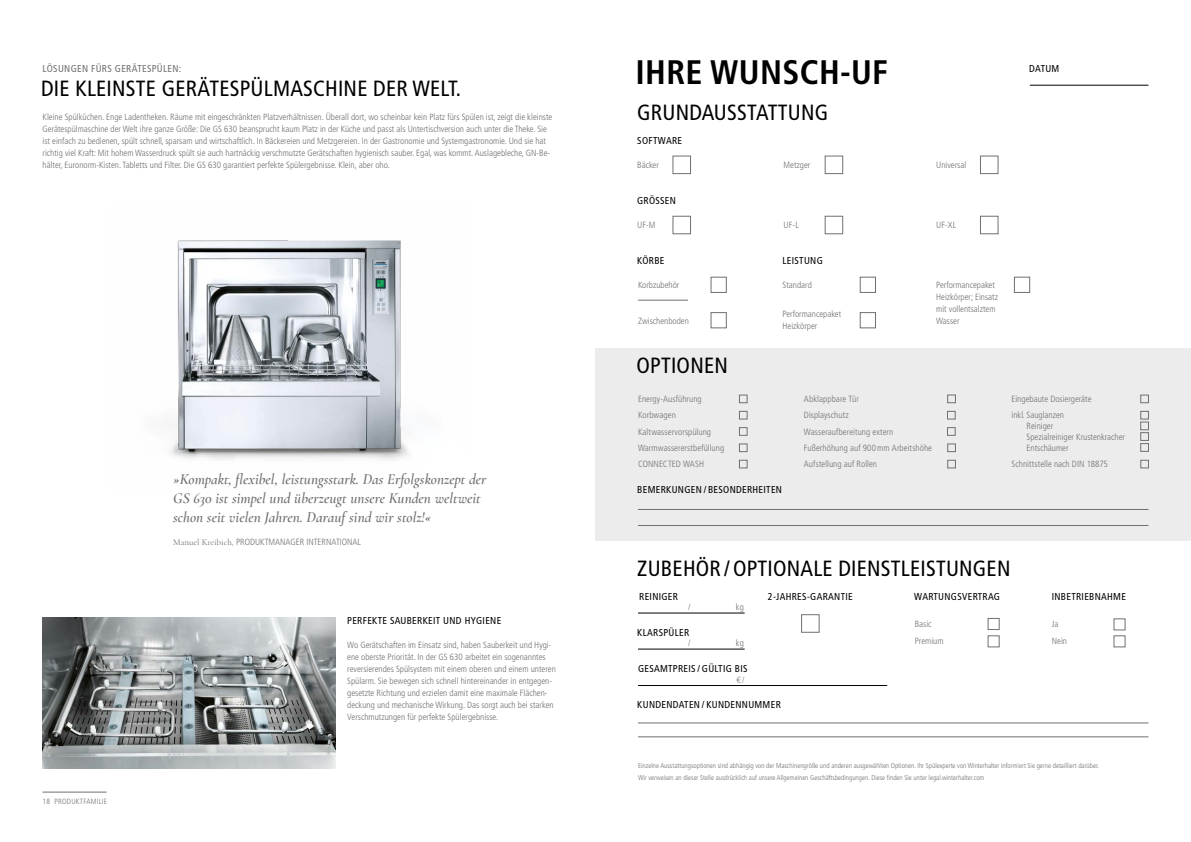
<style>
.page{position:relative;width:1191px;height:842px;background:#fff}
.page>*{position:absolute;margin:0;border:0;box-sizing:border-box;transform-origin:0 0}
.t1{font:700 condensed 34px "Frutiger LT Pro";letter-spacing:.01em;color:#000}
.t2{font:condensed 22px "Frutiger LT Pro";letter-spacing:.01em;color:#000}
.t3{font:italic 600 15px/19px "Cormorant";letter-spacing:.005em;color:#6f7070}
.t4{font:condensed 10px "Frutiger LT Pro";letter-spacing:.03em;color:#000}
.t5{font:condensed 10px "Frutiger LT Pro";letter-spacing:.03em;color:#6f7070}
.t6{font:300 condensed 9px/12px "Frutiger LT Pro";color:#6f7070}
.t7{font:300 condensed 7.6px "Frutiger LT Pro";letter-spacing:.03em;color:#6f7070}
.t8{font:300 condensed 7px/12px "Frutiger LT Pro";color:#6f7070}
.s1{font-family:"Cormorant";font-weight:400;font-stretch:normal}
</style>
<div class="page">
<img style="left:170px;top:240px;width:239px;height:220px">
<img style="left:43px;top:617px;width:292px;height:151px">
<hr style="left:43px;top:792px;width:64px;height:1px;background:#6f7070">
<div style="left:673px;top:216px;width:17px;height:18px;border:1px solid #6f7070"></div>
<div style="left:825px;top:216px;width:18px;height:18px;border:1px solid #6f7070"></div>
<div style="left:980px;top:216px;width:18px;height:18px;border:1px solid #6f7070"></div>
<hr style="left:638px;top:723px;width:510px;height:1px;background:#6f7070">
<div style="left:825px;top:156px;width:18px;height:18px;border:1px solid #6f7070"></div>
<div style="left:980px;top:156px;width:18px;height:18px;border:1px solid #6f7070"></div>
<hr style="left:638px;top:737px;width:510px;height:1px;background:#6f7070">
<div style="left:711px;top:277px;width:15px;height:16px;border:1px solid #6f7070"></div>
<div style="left:860px;top:277px;width:15px;height:16px;border:1px solid #6f7070"></div>
<div style="left:1014px;top:277px;width:15px;height:16px;border:1px solid #6f7070"></div>
<div style="left:711px;top:312px;width:15px;height:16px;border:1px solid #6f7070"></div>
<div style="left:860px;top:312px;width:15px;height:16px;border:1px solid #6f7070"></div>
<hr style="left:638px;top:613px;width:106px;height:1px;background:#000">
<hr style="left:638px;top:300px;width:50px;height:1px;background:#6f7070">
<hr style="left:638px;top:649px;width:106px;height:1px;background:#000">
<hr style="left:638px;top:685px;width:249px;height:1px;background:#000">
<div style="left:988px;top:618px;width:11px;height:12px;border:1px solid #6f7070"></div>
<div style="left:988px;top:636px;width:11px;height:11px;border:1px solid #6f7070"></div>
<div style="left:1113px;top:636px;width:12px;height:11px;border:1px solid #6f7070"></div>
<div style="left:595px;top:348px;width:596px;height:192px;background:#ececec"></div>
<div style="left:1140px;top:422px;width:8px;height:8px;border:1px solid #6f7070"></div>
<div style="left:947px;top:395px;width:8px;height:8px;border:1px solid #6f7070"></div>
<div style="left:1140px;top:432px;width:8px;height:9px;border:1px solid #6f7070"></div>
<div style="left:1140px;top:443px;width:8px;height:8px;border:1px solid #6f7070"></div>
<div style="left:1140px;top:411px;width:8px;height:8px;border:1px solid #6f7070"></div>
<div style="left:739px;top:444px;width:8px;height:8px;border:1px solid #6f7070"></div>
<div style="left:947px;top:444px;width:8px;height:8px;border:1px solid #6f7070"></div>
<div style="left:739px;top:460px;width:8px;height:8px;border:1px solid #6f7070"></div>
<div style="left:947px;top:460px;width:8px;height:8px;border:1px solid #6f7070"></div>
<div style="left:1140px;top:460px;width:8px;height:8px;border:1px solid #6f7070"></div>
<div style="left:1140px;top:395px;width:8px;height:8px;border:1px solid #6f7070"></div>
<div style="left:739px;top:427px;width:8px;height:8px;border:1px solid #6f7070"></div>
<div style="left:739px;top:411px;width:8px;height:8px;border:1px solid #6f7070"></div>
<div style="left:947px;top:427px;width:8px;height:8px;border:1px solid #6f7070"></div>
<div style="left:947px;top:411px;width:8px;height:8px;border:1px solid #6f7070"></div>
<div style="left:739px;top:395px;width:8px;height:8px;border:1px solid #6f7070"></div>
<hr style="left:638px;top:509px;width:510px;height:1px;background:#6f7070">
<hr style="left:638px;top:525px;width:510px;height:1px;background:#6f7070">
<hr style="left:1029px;top:85px;width:119px;height:1px;background:#000">
<p class="t5" style="left:43px;top:63px;width:140px">LÖSUNGEN FÜRS GERÄTESPÜLEN:</p>
<h2 class="t2" style="left:41px;top:76px;width:421px">DIE KLEINSTE GERÄTESPÜLMASCHINE DER WELT.</h2>
<p class="t6" style="left:43px;top:111px;width:511px">Kleine Spülküchen. Enge Ladentheken. Räume mit eingeschränkten Platzverhältnissen. Überall dort, wo scheinbar kein Platz fürs Spülen ist, zeigt die kleinste Gerätespülmaschine der Welt ihre ganze Größe: Die GS 630 beansprucht kaum Platz in der Küche und passt als Untertischversion auch unter die Theke. Sie ist einfach zu bedienen, spült schnell, sparsam und wirtschaftlich. In Bäckereien und Metzgereien. In der Gastronomie und Systemgastronomie. Und sie hat richtig viel Kraft: Mit hohem Wasserdruck spült sie auch hartnäckig verschmutzte Gerätschaften hygienisch sauber. Egal, was kommt. Auslagebleche, GN-Be&shy;hälter, Euronorm-Kisten. Tabletts und Filter. Die GS 630 garantiert perfekte Spülergebnisse. Klein, aber oho.</p>
<h3 class="t3" style="left:173px;top:470px;width:315px">»Kompakt, flexibel, leistungsstark. Das Erfolgskonzept der<br>GS 630 ist simpel und überzeugt unsere Kunden weltweit schon seit vielen Jahren. Darauf sind wir stolz!«</h3>
<p class="t6" style="left:173px;top:536px;width:189px"><span class="s1">Manuel Kreibich,</span> PRODUKTMANAGER INTERNATIONAL</p>
<p class="t7" style="left:43px;top:797px;width:66px">18 PRODUKTFAMILIE</p>
<p class="t4" style="left:347px;top:615px;width:156px">PERFEKTE SAUBERKEIT UND HYGIENE</p>
<p class="t6" style="left:347px;top:639px;width:210px">Wo Gerätschaften im Einsatz sind, haben Sauberkeit und Hygi&shy;ene oberste Priorität. In der GS 630 arbeitet ein sogenanntes reversierendes Spülsystem mit einem oberen und einem unteren Spülarm. Sie bewegen sich schnell hintereinander in entgegen&shy;gesetzte Richtung und erzielen damit eine maximale Flächen&shy;deckung und mechanische Wirkung. Das sorgt auch bei starken Verschmutzungen für perfekte Spülergebnisse.</p>
<h1 class="t1" style="left:635px;top:52px;width:254px">IHRE WUNSCH-UF</h1>
<h2 class="t2" style="left:637px;top:100px;width:193px">GRUNDAUSSTATTUNG</h2>
<p class="t4" style="left:637px;top:135px;width:46px">SOFTWARE</p>
<p class="t6" style="left:637px;top:159px;width:23px">Bäcker</p>
<p class="t6" style="left:783px;top:159px;width:28px">Metzger</p>
<p class="t6" style="left:936px;top:159px;width:32px">Universal</p>
<p class="t4" style="left:637px;top:195px;width:40px">GRÖSSEN</p>
<p class="t6" style="left:637px;top:219px;width:20px">UF-M</p>
<p class="t4" style="left:637px;top:255px;width:29px">KÖRBE</p>
<p class="t6" style="left:638px;top:279px;width:43px">Korbzubehör</p>
<p class="t6" style="left:638px;top:315px;width:52px">Zwischenboden</p>
<h2 class="t2" style="left:636px;top:353px;width:93px">OPTIONEN</h2>
<p class="t6" style="left:638px;top:391px;width:88px;line-height:16.3px">Energy-Ausführung<br>Korbwagen<br>Kaltwasservorspülung<br>Warmwassererstbefüllung</p>
<p class="t6" style="left:783px;top:219px;width:17px">UF-L</p>
<p class="t4" style="left:782px;top:255px;width:42px">LEISTUNG</p>
<p class="t6" style="left:936px;top:219px;width:21px">UF-XL</p>
<p class="t6" style="left:782px;top:279px;width:31px">Standard</p>
<p class="t6" style="left:936px;top:279px;width:63px">Performancepaket<br>Heizkörper; Einsatz mit vollentsalztem<br>Wasser</p>
<p class="t6" style="left:782px;top:308px;width:60px">Performancepaket<br>Heizkörper</p>
<p class="t6" style="left:804px;top:391px;width:91px;line-height:16.3px">Abklappbare Tür<br>Displayschutz<br>Wasseraufbereitung extern</p>
<p class="t6" style="left:804px;top:442px;width:130px">Fußerhöhung auf 900mm Arbeitshöhe</p>
<p class="t4" style="left:1029px;top:63px;width:32px">DATUM</p>
<p class="t6" style="left:1011px;top:391px;width:82px;line-height:16.3px">Eingebaute Dosiergeräte inkl. Sauglanzen</p>
<p class="t6" style="left:1026px;top:421px;width:100px;line-height:10.7px">Reiniger<br>Spezialreiniger Krustenkracher<br>Entschäumer</p>
<p class="t6" style="left:638px;top:458px;width:67px">CONNECTED WASH</p>
<p class="t6" style="left:804px;top:458px;width:75px">Aufstellung auf Rollen</p>
<p class="t6" style="left:1011px;top:458px;width:98px">Schnittstelle nach DIN 18875</p>
<p class="t4" style="left:637px;top:484px;width:146px">BEMERKUNGEN / BESONDERHEITEN</p>
<h2 class="t2" style="left:637px;top:556px;width:375px">ZUBEHÖR /OPTIONALE DIENSTLEISTUNGEN</h2>
<p class="t4" style="left:768px;top:590px;width:86px">2-JAHRES-GARANTIE</p>
<p class="t4" style="left:914px;top:590px;width:87px">WARTUNGSVERTRAG</p>
<p class="t6" style="left:914px;top:618px;width:18px">Basic</p>
<p class="t6" style="left:1051px;top:618px;width:8px">Ja</p>
<p class="t6" style="left:914px;top:635px;width:30px">Premium</p>
<p class="t6" style="left:1051px;top:635px;width:17px">Nein</p>
<p class="t4" style="left:1051px;top:590px;width:76px">INBETRIEBNAHME</p>
<p class="t4" style="left:639px;top:591px;width:40px">REINIGER</p>
<p class="t4" style="left:637px;top:627px;width:53px">KLARSPÜLER</p>
<p class="t6" style="left:688px;top:601px;width:4px">/</p>
<p class="t6" style="left:736px;top:601px;width:10px">kg</p>
<p class="t6" style="left:688px;top:637px;width:4px">/</p>
<p class="t6" style="left:736px;top:637px;width:10px">kg</p>
<p class="t6" style="left:736px;top:674px;width:9px">€/</p>
<p class="t4" style="left:638px;top:663px;width:111px">GESAMTPREIS / GÜLTIG BIS</p>
<p class="t4" style="left:637px;top:699px;width:145px">KUNDENDATEN / KUNDENNUMMER</p>
<p class="t8" style="left:638px;top:760px;width:462px">Einzelne Ausstattungsoptionen sind abhängig von der Maschinengröße und anderen ausgewählten Optionen. Ihr Spülexperte von Winterhalter informiert Sie gerne detailliert darüber.<br>Wir verweisen an dieser Stelle ausdrücklich auf unsere Allgemeinen Geschäftsbedingungen. Diese finden Sie unter legal.winterhalter.com</p>
</div>
